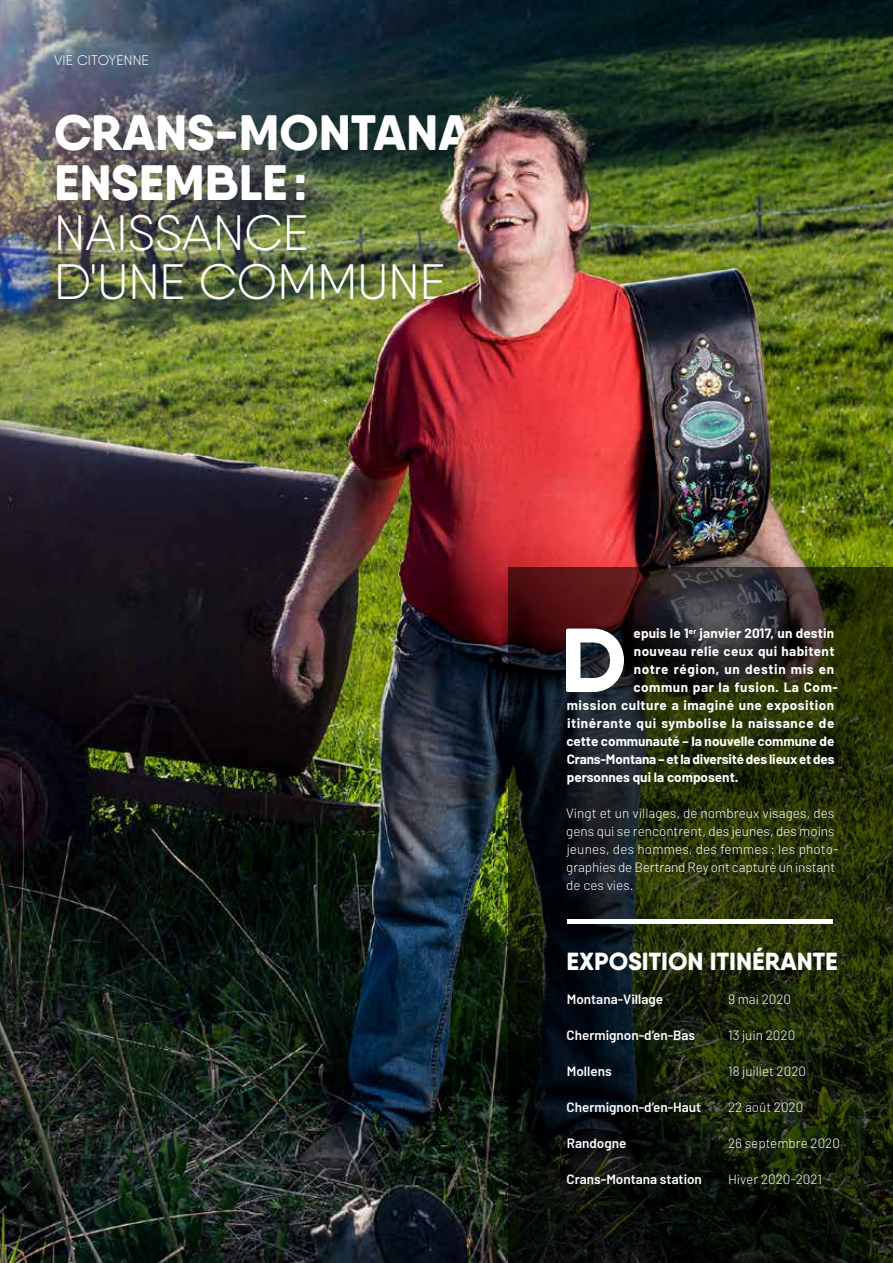
<style>
.page{position:relative;width:893px;height:1263px;background:#fff}
.page>*{position:absolute;margin:0;border:0;box-sizing:border-box;transform-origin:0 0}
.t1{font:800 90.6px "Qanelas Soft";color:#fff}
.t2{font:800 49.65px/49.7px "Qanelas Soft";color:#fff}
.t3{font:300 49.65px/49.7px "Qanelas Soft";color:#fff}
.t4{font:800 24.75px "Qanelas Soft";color:#fff}
.t5{font:300 13.95px "Qanelas Soft";letter-spacing:.01em;color:#fff}
.t6{font:300 13.5px/18px "Barlow";color:#fff}
.t7{font:700 13.5px "Barlow";letter-spacing:.03em;color:#fff}
.t8{font:600 13.5px "Barlow";color:#fff}
.t9{font:700 13.5px "Barlow";color:#fff}
.t10{font:700 13.5px "Barlow";letter-spacing:-.01em;color:#fff}
.t11{font:700 13.5px "Barlow";letter-spacing:.01em;color:#fff}
</style>
<div class="page">
<img style="left:0;top:0;width:893px;height:1263px">
<svg style="left:508px;top:567px;width:385px;height:696px;background:#1c210f"></svg>
<div style="left:567px;top:919px;width:266px;height:5px;background:#fff"></div>
<p class="t5" style="left:54px;top:51px;width:96px">VIE CITOYENNE</p>
<h2 class="t2" style="left:54px;top:108px;width:419px">CRANS-MONTANA<br>ENSEMBLE:</h2>
<h2 class="t3" style="left:54px;top:207px;width:393px">NAISSANCE<br>D'UNE COMMUNE</h2>
<h1 class="t1" style="left:560px;top:603px;width:68px">D</h1>
<p class="t11" style="left:633px;top:625px;width:202px">epuis le 1<sup>er</sup> janvier 2017, un destin</p>
<p class="t7" style="left:634px;top:643px;width:202px">nouveau relie ceux qui habitent</p>
<p class="t7" style="left:634px;top:661px;width:202px">notre région, un destin mis en</p>
<p class="t7" style="left:633px;top:679px;width:206px">commun par la fusion. La Com-</p>
<p class="t7" style="left:567px;top:697px;width:269px">mission culture a imaginé une exposition</p>
<p class="t7" style="left:567px;top:715px;width:269px">itinérante qui symbolise la naissance de</p>
<p class="t9" style="left:566px;top:733px;width:269px">cette communauté – la nouvelle commune de</p>
<p class="t10" style="left:567px;top:751px;width:269px">Crans-Montana – et la diversité des lieux et des</p>
<p class="t9" style="left:567px;top:769px;width:173px">personnes qui la composent.</p>
<p class="t6" style="left:566px;top:804px;width:274px">Vingt et un villages, de nombreux visages, des gens qui se rencontrent, des jeunes, des moins jeunes, des hommes, des femmes : les photo&shy;graphies de Bertrand Rey ont capturé un instant de ces vies.</p>
<h3 class="t4" style="left:566px;top:945px;width:273px">EXPOSITION ITINÉRANTE</h3>
<p class="t8" style="left:567px;top:991px;width:98px">Montana-Village</p>
<p class="t6" style="left:728px;top:990px;width:65px">9 mai 2020</p>
<p class="t8" style="left:567px;top:1027px;width:130px">Chermignon-d’en-Bas</p>
<p class="t6" style="left:728px;top:1026px;width:69px">13 juin 2020</p>
<p class="t8" style="left:567px;top:1063px;width:46px">Mollens</p>
<p class="t6" style="left:728px;top:1062px;width:80px">18 juillet 2020</p>
<p class="t8" style="left:567px;top:1099px;width:136px">Chermignon-d’en-Haut</p>
<p class="t6" style="left:728px;top:1098px;width:77px">22 août 2020</p>
<p class="t8" style="left:567px;top:1135px;width:61px">Randogne</p>
<p class="t6" style="left:728px;top:1134px;width:114px">26 septembre 2020</p>
<p class="t8" style="left:567px;top:1171px;width:137px">Crans-Montana station</p>
<p class="t6" style="left:728px;top:1170px;width:96px">Hiver 2020-2021</p>
</div>
